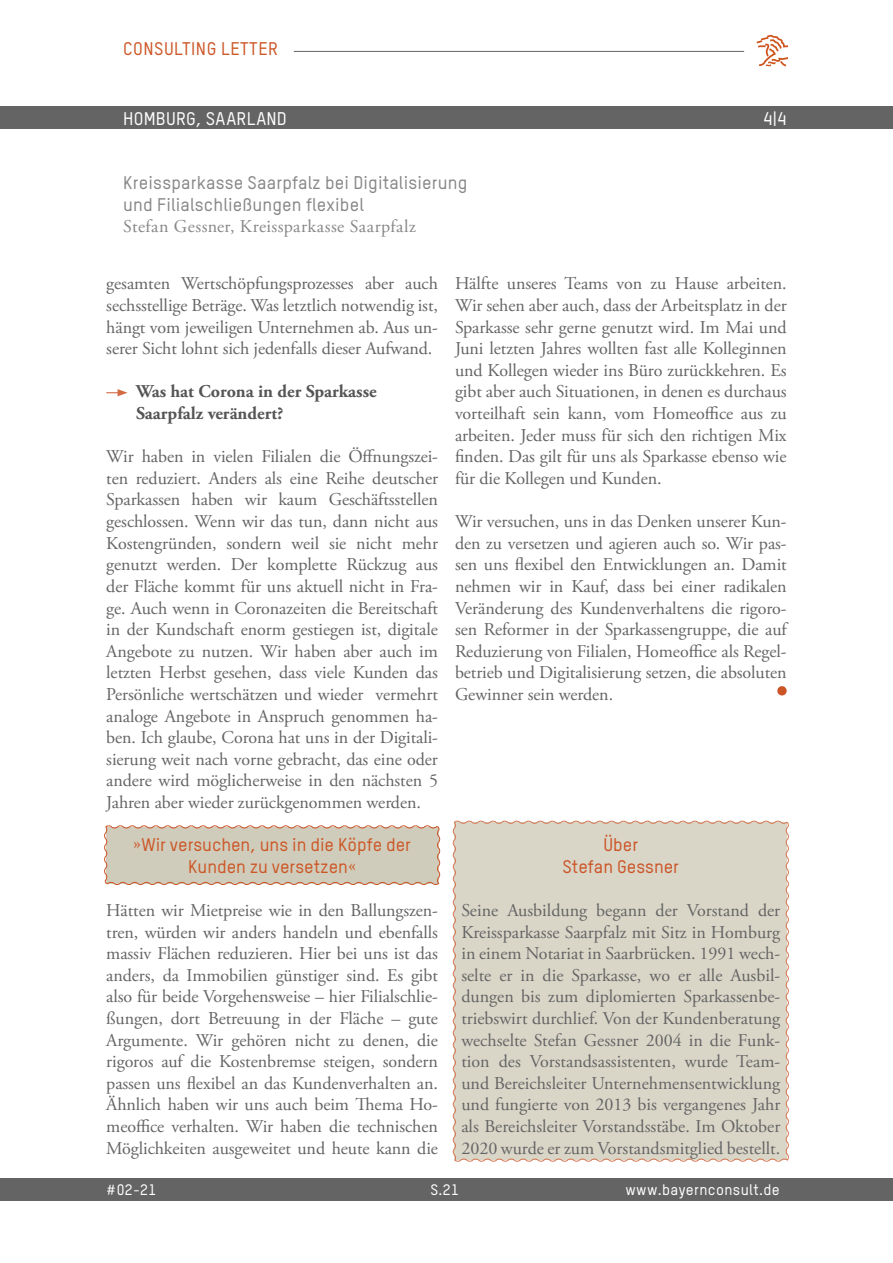
<style>
.page{position:relative;width:893px;height:1263px;background:#fff}
.page>*{position:absolute;margin:0;border:0;box-sizing:border-box;transform-origin:0 0}
.t1{font:18px/21.6px "Adobe Garamond Pro";letter-spacing:-.005em;color:#646464;text-align:justify}
.t2{font:500 18px/21.6px "TSTARPRO";letter-spacing:.01em;color:#878787}
.t3{font:500 18px/21.6px "TSTARPRO";color:#cc5727;text-align:center}
.t4{font:700 18px/21.6px "Adobe Garamond Pro";color:#555}
.t5{font:18px "Adobe Garamond Pro";letter-spacing:.025em;color:#878787}
.t6{font:500 18px "TSTARPRO";letter-spacing:.01em;color:#fff}
.t7{font:500 18px/21.6px "TSTARPRO";color:#cc5427;text-align:center}
.t8{font:500 18px "TSTARPRO";letter-spacing:.025em;color:#cc5727}
.t9{font:500 15px "TSTARPRO";letter-spacing:.025em;color:#fff}
.s1{font-family:"Minion Pro";font-weight:400}
</style>
<div class="page">
<svg style="left:104px;top:825px;width:337px;height:60px;background:#d1c9b7"></svg>
<div style="left:452px;top:820px;width:337px;height:342px;background:#d9d6c8"></div>
<svg style="left:106px;top:389px;width:22px;height:7px"></svg>
<div style="left:777px;top:686px;width:10px;height:9px;background:#cc5427;border-radius:50%"></div>
<div style="left:0;top:106px;width:893px;height:23px;background:#646464"></div>
<svg style="left:757px;top:35px;width:30px;height:32px"></svg>
<hr style="left:294px;top:51px;width:450px;height:1px;background:#646464">
<div style="left:0;top:1178px;width:893px;height:23px;background:#646464"></div>
<p class="t8" style="left:123px;top:38px;width:156px">consulting letter</p>
<p class="t6" style="left:123px;top:108px;width:165px">Homburg, Saarland</p>
<p class="t6" style="left:763px;top:108px;width:25px">4|4</p>
<p class="t2" style="left:123px;top:172px;width:346px">Kreissparkasse Saarpfalz bei Digitalisierung und Filialschließungen flexibel</p>
<p class="t5" style="left:123px;top:216px;width:294px">Stefan Gessner, Kreissparkasse Saarpfalz</p>
<p class="t1" style="left:106px;top:274px;width:333px">gesamten Wertschöpfungsprozesses aber auch sechsstellige Beträge. Was letztlich notwendig ist, hängt vom jeweiligen Unternehmen ab. Aus un&shy;serer Sicht lohnt sich jedenfalls dieser Aufwand.</p>
<p class="t4" style="left:136px;top:381px;width:242px">Was hat Corona in der Sparkasse<br>Saarpfalz verändert?</p>
<p class="t1" style="left:106px;top:446px;width:333px">Wir haben in vielen Filialen die Öffnungszei&shy;ten reduziert. Anders als eine Reihe deutscher Sparkassen haben wir kaum Geschäftsstellen geschlossen. Wenn wir das tun, dann nicht aus Kostengründen, sondern weil sie nicht mehr genutzt werden. Der komplette Rückzug aus der Fläche kommt für uns aktuell nicht in Fra&shy;ge. Auch wenn in Coronazeiten die Bereitschaft in der Kundschaft enorm gestiegen ist, digitale Angebote zu nutzen. Wir haben aber auch im letzten Herbst gesehen, dass viele Kunden das Persönliche wertschätzen und wieder vermehrt analoge Angebote in Anspruch genommen ha&shy;ben. Ich glaube, Corona hat uns in der Digitali&shy;sierung weit nach vorne gebracht, das eine oder andere wird möglicherweise in den nächsten 5<br>Jahren aber wieder zurückgenommen werden.</p>
<p class="t3" style="left:133px;top:834px;width:279px"><span class="s1">»</span>Wir versuchen, uns in die Köpfe der<br>Kunden zu versetzen<span class="s1">«</span></p>
<p class="t1" style="left:106px;top:900px;width:333px">Hätten wir Mietpreise wie in den Ballungszen&shy;tren, würden wir anders handeln und ebenfalls massiv Flächen reduzieren. Hier bei uns ist das anders, da Immobilien günstiger sind. Es gibt also für beide Vorgehensweise – hier Filialschlie&shy;ßungen, dort Betreuung in der Fläche – gute Argumente. Wir gehören nicht zu denen, die rigoros auf die Kostenbremse steigen, sondern passen uns flexibel an das Kundenverhalten an.<br>Ähnlich haben wir uns auch beim Thema Ho&shy;meoffice verhalten. Wir haben die technischen Möglichkeiten ausgeweitet und heute kann die</p>
<p class="t1" style="left:455px;top:274px;width:333px">Hälfte unseres Teams von zu Hause arbeiten.<br>Wir sehen aber auch, dass der Arbeitsplatz in der Sparkasse sehr gerne genutzt wird. Im Mai und Juni letzten Jahres wollten fast alle Kolleginnen und Kollegen wieder ins Büro zurückkehren. Es gibt aber auch Situationen, in denen es durchaus vorteilhaft sein kann, vom Homeoffice aus zu arbeiten. Jeder muss für sich den richtigen Mix finden. Das gilt für uns als Sparkasse ebenso wie für die Kollegen und Kunden.</p>
<p class="t1" style="left:455px;top:511px;width:333px">Wir versuchen, uns in das Denken unserer Kun&shy;den zu versetzen und agieren auch so. Wir pas&shy;sen uns flexibel den Entwicklungen an. Damit nehmen wir in Kauf, dass bei einer radikalen Veränderung des Kundenverhaltens die rigoro&shy;sen Reformer in der Sparkassengruppe, die auf Reduzierung von Filialen, Homeoffice als Regel&shy;betrieb und Digitalisierung setzen, die absoluten Gewinner sein werden.</p>
<p class="t7" style="left:563px;top:834px;width:118px">Über<br>Stefan Gessner</p>
<p class="t1" style="left:461px;top:900px;width:320px">Seine Ausbildung begann der Vorstand der Kreissparkasse Saarpfalz mit Sitz in Homburg in einem Notariat in Saarbrücken. 1991 wech&shy;selte er in die Sparkasse, wo er alle Ausbil&shy;dungen bis zum diplomierten Sparkassenbe&shy;triebswirt durchlief. Von der Kundenberatung wechselte Stefan Gessner 2004 in die Funk&shy;tion des Vorstandsassistenten, wurde Team&shy;und Bereichsleiter Unternehmensentwicklung und fungierte von 2013 bis vergangenes Jahr als Bereichsleiter Vorstandsstäbe. Im Oktober 2020 wurde er zum Vorstandsmitglied bestellt.</p>
<p class="t9" style="left:106px;top:1180px;width:52px">#02-21</p>
<p class="t9" style="left:430px;top:1180px;width:30px">S.21</p>
<p class="t9" style="left:625px;top:1180px;width:156px">www.bayernconsult.de</p>
</div>
